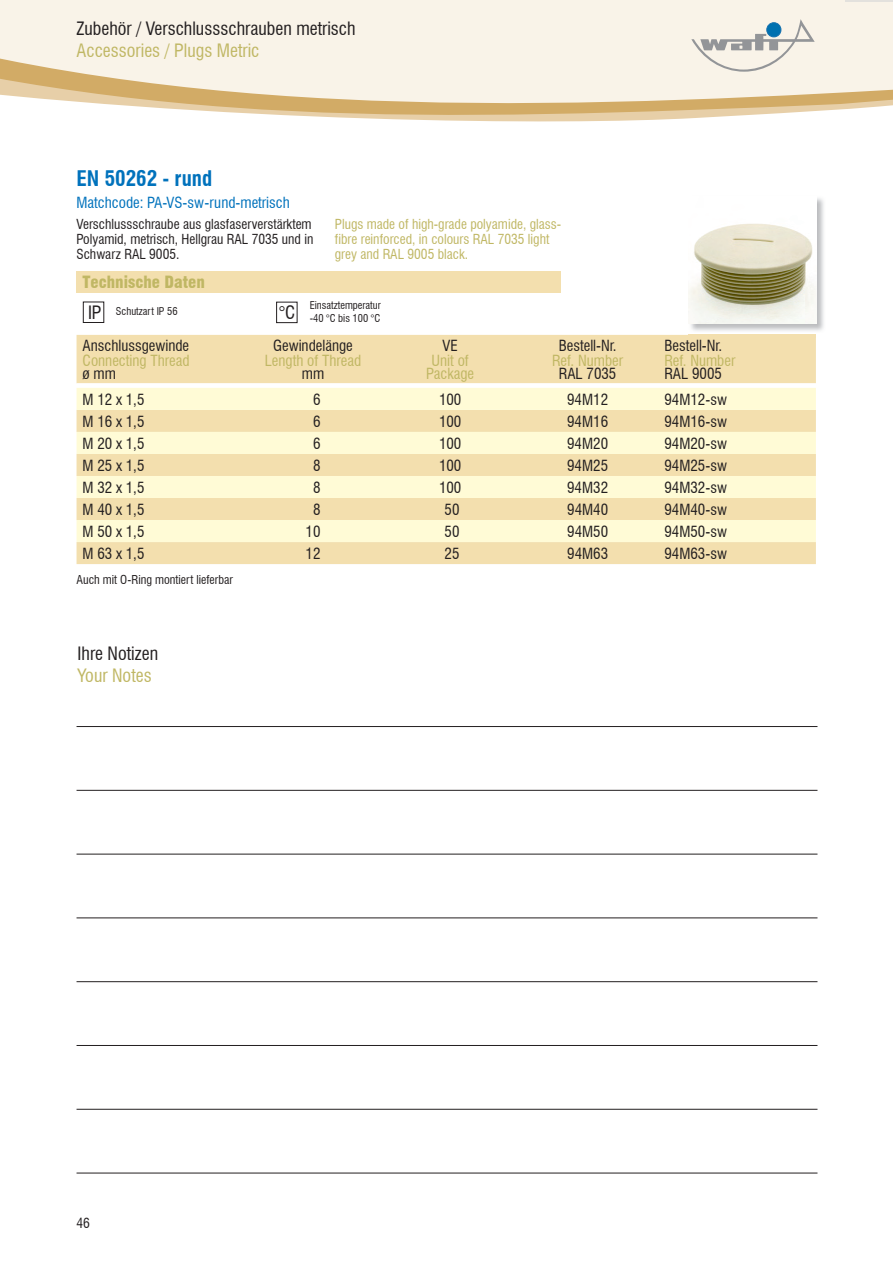
<style>
.page{position:relative;width:893px;height:1263px;background:#fff}
.page>*{position:absolute;margin:0;border:0;box-sizing:border-box;transform-origin:0 0}
.t1{font:700 condensed 21px "Swiss 721 BT";color:#0072bc}
.t2{font:condensed 18px "Swiss 721 BT";color:#231f20}
.t3{font:condensed 18px "Swiss 721 BT";color:#c0b764}
.t4{font:900 condensed 16.5px "Swiss 721 BT";color:#c0b764}
.t5{font:condensed 15px "Swiss 721 BT";color:#231f20}
.t6{font:condensed 15px "Swiss 721 BT";color:#c0b764}
.t7{font:condensed 15px "Swiss 721 BT";color:#0072bc}
.t8{font:condensed 13.5px/15px "Swiss 721 BT";color:#231f20}
.t9{font:condensed 13.5px/15px "Swiss 721 BT";color:#c0b764}
.t10{font:condensed 12px "Swiss 721 BT";color:#231f20}
.t11{font:condensed 10.5px/12.6px "Swiss 721 BT";color:#231f20;text-align:right}
</style>
<div class="page">
<div style="left:0;top:0;width:893px;height:8px;background:#f9f3e8"></div>
<svg style="left:0;top:8px;width:893px;height:114px;background:#f3e8d5"></svg>
<svg style="left:691px;top:19px;width:124px;height:53px;background:#e0ded8"></svg>
<hr style="left:845px;top:0;width:48px;height:1px;background:#e3e1dd">
<div style="left:77px;top:335px;width:739px;height:229px;background:#f3dfae"></div>
<svg style="left:77px;top:383px;width:739px;height:5px"></svg>
<svg style="left:77px;top:388px;width:739px;height:154px;background:#f9efc4"></svg>
<div style="left:77px;top:271px;width:484px;height:21px;background:#f3dfae"></div>
<div style="left:83px;top:302px;width:21px;height:21px;border:1px solid #231f20"></div>
<div style="left:276px;top:302px;width:21px;height:21px;border:1px solid #231f20"></div>
<img style="left:688px;top:198px;width:136px;height:137px">
<img style="left:688px;top:335px;width:128px;height:2px">
<img style="left:689px;top:198px;width:127px;height:126px">
<hr style="left:77px;top:726px;width:740px;height:1px;background:#231f20">
<hr style="left:77px;top:790px;width:740px;height:1px;background:#231f20">
<hr style="left:77px;top:854px;width:740px;height:1px;background:#231f20">
<hr style="left:77px;top:917px;width:740px;height:1px;background:#231f20">
<hr style="left:77px;top:981px;width:740px;height:1px;background:#231f20">
<hr style="left:77px;top:1045px;width:740px;height:1px;background:#231f20">
<hr style="left:77px;top:1109px;width:740px;height:1px;background:#231f20">
<hr style="left:77px;top:1172px;width:740px;height:1px;background:#231f20">
<p class="t2" style="left:77px;top:18px;width:281px">Zubehör / Verschlussschrauben metrisch</p>
<p class="t3" style="left:77px;top:39px;width:185px">Accessories / Plugs Metric</p>
<h1 class="t1" style="left:77px;top:166px;width:137px">EN 50262 - rund</h1>
<p class="t8" style="left:77px;top:217px;width:238px">Verschlussschraube aus glasfaserverstärktem<br>Polyamid, metrisch, Hellgrau RAL 7035 und in<br>Schwarz RAL 9005.</p>
<p class="t9" style="left:335px;top:217px;width:228px">Plugs made of high-grade polyamide, glass&shy;fibre reinforced, in colours RAL 7035 light grey and RAL 9005 black.</p>
<p class="t4" style="left:83px;top:272px;width:124px">Technische Daten</p>
<p class="t7" style="left:77px;top:194px;width:215px">Matchcode: PA-VS-sw-rund-metrisch</p>
<p class="t2" style="left:88px;top:302px;width:15px">IP</p>
<p class="t11" style="left:279px;top:299px;width:103px">Einsatztemperatur<br><sup>°C</sup> -40 °C bis 100 °C</p>
<p class="t11" style="left:116px;top:305px;width:63px">Schutzart IP 56</p>
<p class="t5" style="left:83px;top:336px;width:108px">Anschlussgewinde</p>
<p class="t5" style="left:273px;top:336px;width:81px">Gewindelänge</p>
<p class="t5" style="left:443px;top:336px;width:17px">VE</p>
<p class="t5" style="left:559px;top:336px;width:59px">Bestell-Nr.</p>
<p class="t5" style="left:664px;top:336px;width:59px">Bestell-Nr.</p>
<p class="t6" style="left:83px;top:351px;width:109px">Connecting Thread</p>
<p class="t6" style="left:265px;top:351px;width:98px">Length of Thread</p>
<p class="t6" style="left:432px;top:351px;width:39px">Unit of</p>
<p class="t6" style="left:552px;top:351px;width:73px">Ref. Number</p>
<p class="t6" style="left:664px;top:351px;width:73px">Ref. Number</p>
<p class="t5" style="left:83px;top:365px;width:35px">ø mm</p>
<p class="t5" style="left:302px;top:365px;width:24px">mm</p>
<p class="t6" style="left:426px;top:365px;width:49px">Package</p>
<p class="t5" style="left:559px;top:365px;width:59px">RAL 7035</p>
<p class="t5" style="left:664px;top:365px;width:59px">RAL 9005</p>
<p class="t5" style="left:83px;top:390px;width:63px">M 12 x 1,5</p>
<p class="t5" style="left:313px;top:390px;width:9px">6</p>
<p class="t5" style="left:439px;top:390px;width:24px">100</p>
<p class="t5" style="left:567px;top:390px;width:42px">94M12</p>
<p class="t5" style="left:664px;top:390px;width:64px">94M12-sw</p>
<p class="t5" style="left:83px;top:412px;width:63px">M 16 x 1,5</p>
<p class="t5" style="left:313px;top:412px;width:9px">6</p>
<p class="t5" style="left:439px;top:412px;width:24px">100</p>
<p class="t5" style="left:567px;top:412px;width:42px">94M16</p>
<p class="t5" style="left:664px;top:412px;width:64px">94M16-sw</p>
<p class="t5" style="left:83px;top:434px;width:63px">M 20 x 1,5</p>
<p class="t5" style="left:313px;top:434px;width:9px">6</p>
<p class="t5" style="left:439px;top:434px;width:24px">100</p>
<p class="t5" style="left:567px;top:434px;width:42px">94M20</p>
<p class="t5" style="left:664px;top:434px;width:64px">94M20-sw</p>
<p class="t5" style="left:83px;top:456px;width:63px">M 25 x 1,5</p>
<p class="t5" style="left:313px;top:456px;width:9px">8</p>
<p class="t5" style="left:439px;top:456px;width:24px">100</p>
<p class="t5" style="left:567px;top:456px;width:42px">94M25</p>
<p class="t5" style="left:664px;top:456px;width:64px">94M25-sw</p>
<p class="t5" style="left:83px;top:478px;width:63px">M 32 x 1,5</p>
<p class="t5" style="left:313px;top:478px;width:9px">8</p>
<p class="t5" style="left:439px;top:478px;width:24px">100</p>
<p class="t5" style="left:567px;top:478px;width:42px">94M32</p>
<p class="t5" style="left:664px;top:478px;width:64px">94M32-sw</p>
<p class="t5" style="left:83px;top:500px;width:63px">M 40 x 1,5</p>
<p class="t5" style="left:313px;top:500px;width:9px">8</p>
<p class="t5" style="left:445px;top:500px;width:16px">50</p>
<p class="t5" style="left:567px;top:500px;width:42px">94M40</p>
<p class="t5" style="left:664px;top:500px;width:64px">94M40-sw</p>
<p class="t5" style="left:83px;top:522px;width:63px">M 50 x 1,5</p>
<p class="t5" style="left:306px;top:522px;width:16px">10</p>
<p class="t5" style="left:445px;top:522px;width:16px">50</p>
<p class="t5" style="left:567px;top:522px;width:42px">94M50</p>
<p class="t5" style="left:664px;top:522px;width:64px">94M50-sw</p>
<p class="t5" style="left:83px;top:544px;width:63px">M 63 x 1,5</p>
<p class="t5" style="left:306px;top:544px;width:16px">12</p>
<p class="t5" style="left:445px;top:544px;width:16px">25</p>
<p class="t5" style="left:567px;top:544px;width:42px">94M63</p>
<p class="t5" style="left:664px;top:544px;width:64px">94M63-sw</p>
<p class="t10" style="left:77px;top:573px;width:158px">Auch mit O-Ring montiert lieferbar</p>
<p class="t2" style="left:78px;top:643px;width:82px">Ihre Notizen</p>
<p class="t3" style="left:78px;top:665px;width:76px">Your Notes</p>
<p class="t8" style="left:77px;top:1215px;width:15px">46</p>
</div>
